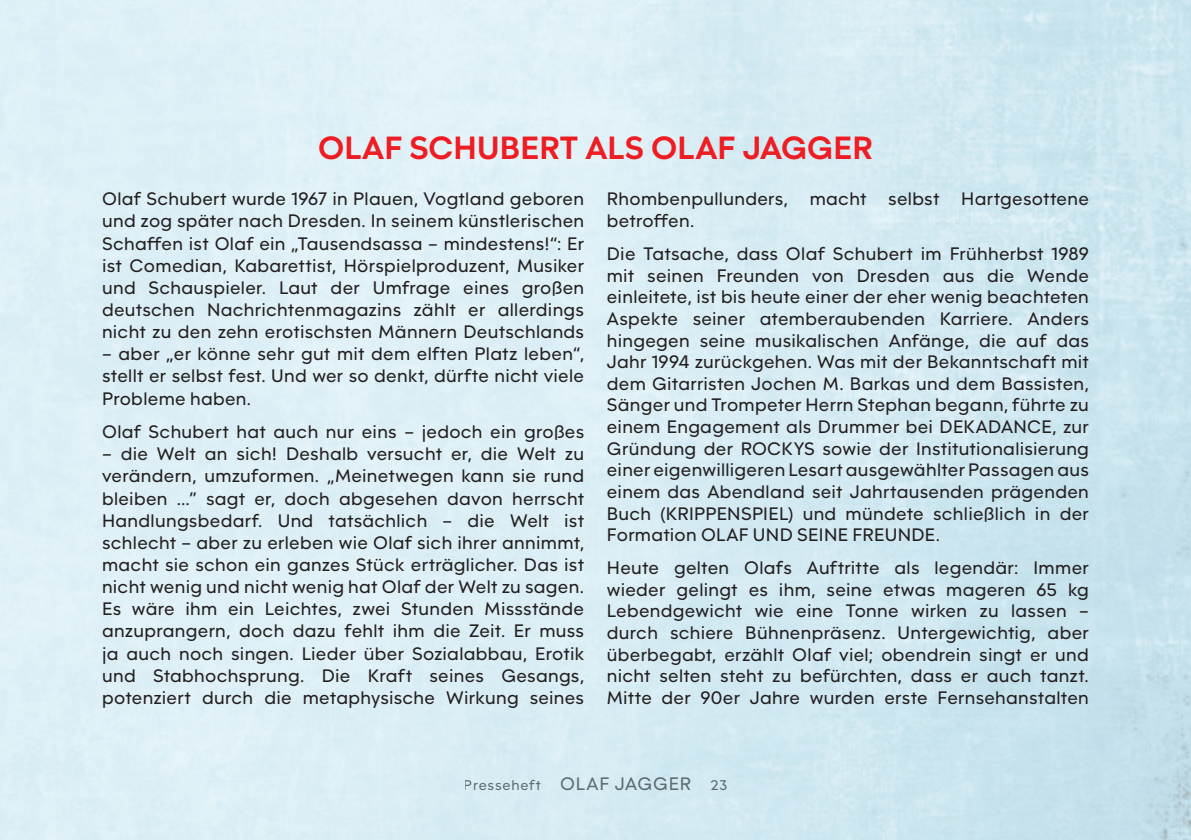
<style>
.page{position:relative;width:1191px;height:840px;background:#fff}
.page>*{position:absolute;margin:0;border:0;box-sizing:border-box;transform-origin:0 0}
.t1{font:700 32px "Olyford";letter-spacing:.005em;color:#ee1d23}
.t2{font:500 18px/21.6px "Olyford";letter-spacing:.015em;color:#231f20;text-align:justify}
.t3{font:500 14px "Olyford";letter-spacing:.05em;color:#737678}
.s1{font-size:18px}
</style>
<div class="page">
<img style="left:0;top:0;width:1px;height:839px">
<h1 class="t1" style="left:318px;top:127px;width:556px">OLAF SCHUBERT ALS OLAF JAGGER</h1>
<p class="t2" style="left:102px;top:188px;width:483px;line-height:22.2px">Olaf Schubert wurde 1967 in Plauen, Vogtland geboren und zog später nach Dresden. In seinem künstlerischen Schaffen ist Olaf ein „Tausendsassa – mindestens!“: Er ist Comedian, Kabarettist, Hörspielproduzent, Musiker und Schauspieler. Laut der Umfrage eines großen deutschen Nachrichtenmagazins zählt er allerdings nicht zu den zehn erotischsten Männern Deutschlands</p>
<p class="t2" style="left:102px;top:342px;width:483px;line-height:22.2px">– aber „er könne sehr gut mit dem elften Platz leben“, stellt er selbst fest. Und wer so denkt, dürfte nicht viele Probleme haben.</p>
<p class="t2" style="left:102px;top:420px;width:483px">Olaf Schubert hat auch nur eins – jedoch ein großes</p>
<p class="t2" style="left:102px;top:442px;width:483px;line-height:22.2px">– die Welt an sich! Deshalb versucht er, die Welt zu verändern, umzuformen. „Meinetwegen kann sie rund bleiben …” sagt er, doch abgesehen davon herrscht Handlungsbedarf. Und tatsächlich – die Welt ist schlecht – aber zu erleben wie Olaf sich ihrer annimmt, macht sie schon ein ganzes Stück erträglicher. Das ist nicht wenig und nicht wenig hat Olaf der Welt zu sagen.<br>Es wäre ihm ein Leichtes, zwei Stunden Missstände anzuprangern, doch dazu fehlt ihm die Zeit. Er muss ja auch noch singen. Lieder über Sozialabbau, Erotik und Stabhochsprung. Die Kraft seines Gesangs, potenziert durch die metaphysische Wirkung seines</p>
<p class="t2" style="left:607px;top:188px;width:483px">Rhombenpullunders, macht selbst Hartgesottene betroffen.</p>
<p class="t2" style="left:607px;top:242px;width:483px">Die Tatsache, dass Olaf Schubert im Frühherbst 1989 mit seinen Freunden von Dresden aus die Wende einleitete, ist bis heute einer der eher wenig beachteten Aspekte seiner atemberaubenden Karriere. Anders hingegen seine musikalischen Anfänge, die auf das Jahr 1994 zurückgehen. Was mit der Bekanntschaft mit dem Gitarristen Jochen M. Barkas und dem Bassisten, Sänger und Trompeter Herrn Stephan begann, führte zu einem Engagement als Drummer bei DEKADANCE, zur Gründung der ROCKYS sowie der Institutionalisierung einer eigenwilligeren Lesart ausgewählter Passagen aus einem das Abendland seit Jahrtausenden prägenden Buch (KRIPPENSPIEL) und mündete schließlich in der Formation OLAF UND SEINE FREUNDE.</p>
<p class="t2" style="left:607px;top:556px;width:483px">Heute gelten Olafs Auftritte als legendär: Immer wieder gelingt es ihm, seine etwas mageren 65 kg Lebendgewicht wie eine Tonne wirken zu lassen – durch schiere Bühnenpräsenz. Untergewichtig, aber überbegabt, erzählt Olaf viel; obendrein singt er und nicht selten steht zu befürchten, dass er auch tanzt.<br>Mitte der 90er Jahre wurden erste Fernsehanstalten</p>
<p class="t3" style="left:464px;top:776px;width:229px">Presseheft <span class="s1">OLAF JAGGER</span></p>
<p class="t3" style="left:710px;top:776px;width:18px">23</p>
</div>
